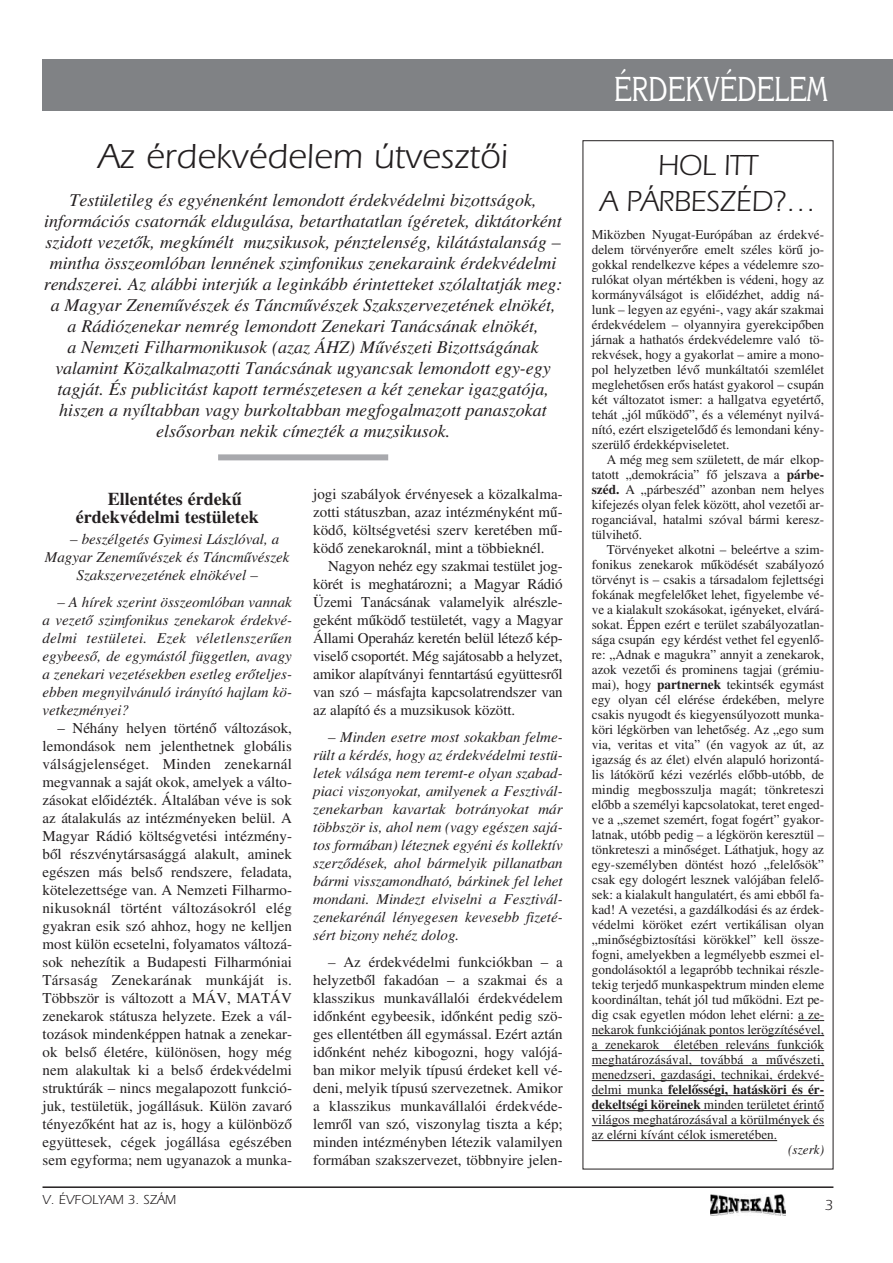
<style>
.page{position:relative;width:893px;height:1263px;background:#fff}
.page>*{position:absolute;margin:0;border:0;box-sizing:border-box;transform-origin:0 0}
.t1{font:36px "Eras Book H";color:#231f20}
.t2{font:33.75px "Korinna H";color:#fff;scale:.75 1}
.t3{font:30px/36px "Eras Book H";letter-spacing:-.01em;color:#231f20;text-align:center}
.t4{font:18px/21px "Times Italic H";color:#231f20;text-align:center}
.t5{font:18px/18px "Times Bold H";color:#231f20}
.t6{font:15px/18px "Times Roman H";color:#231f20;text-align:justify}
.t7{font:15px/18px "Times Italic H";color:#231f20;text-align:justify}
.t8{font:15px "Eras Book H";color:#231f20}
.t9{font:13.5px/15px "Times Roman H";color:#231f20;text-align:justify}
.t10{font:13.5px "Times Bold H";color:#231f20}
.t11{font:13.5px "Eras Book H";color:#231f20}
.t12{font:13.5px "Times Italic H";color:#231f20}
.s1{font-family:"Times Italic H"}
.s2{font-family:"Times Bold H"}
.s3{font-family:"Times Roman H"}
</style>
<div class="page">
<div style="left:43px;top:60px;width:850px;height:51px;background:#808285"></div>
<hr style="left:43px;top:1186px;width:790px;height:2px;background:#231f20">
<img style="left:710px;top:1194px;width:75px;height:22px">
<svg style="left:798px;top:1020px;width:26px;height:1px"></svg>
<hr style="left:592px;top:1035px;width:232px;height:1px;background:#231f20">
<hr style="left:592px;top:1050px;width:232px;height:1px;background:#231f20">
<hr style="left:592px;top:1065px;width:232px;height:1px;background:#231f20">
<hr style="left:592px;top:1080px;width:228px;height:1px;background:#231f20">
<hr style="left:592px;top:1095px;width:76px;height:1px;background:#231f20">
<hr style="left:668px;top:1095px;width:152px;height:1px;background:#231f20">
<hr style="left:592px;top:1110px;width:109px;height:1px;background:#231f20">
<hr style="left:701px;top:1110px;width:123px;height:1px;background:#231f20">
<hr style="left:592px;top:1125px;width:232px;height:1px;background:#231f20">
<hr style="left:592px;top:1140px;width:185px;height:1px;background:#231f20">
<div style="left:218px;top:454px;width:170px;height:6px;background:#a8a9ad"></div>
<h1 class="t1" style="left:99px;top:134px;width:411px">Az érdekvédelem útvesztôi</h1>
<p class="t4" style="left:44px;top:189px;width:520px">Testületileg és egyénenként lemondott érdekvédelmi bizottságok, információs csatornák eldugulása, betarthatatlan ígéretek, diktátorként szidott vezetôk, megkímélt muzsikusok, pénztelenség, kilátástalanság – mintha összeomlóban lennének szimfonikus zenekaraink érdekvédelmi rendszerei. Az alábbi interjúk a leginkább érintetteket szólaltatják meg: a Magyar Zenemûvészek és Táncmûvészek Szakszervezetének elnökét,<br>a Rádiózenekar nemrég lemondott Zenekari Tanácsának elnökét,<br>a Nemzeti Filharmonikusok (azaz ÁHZ) Mûvészeti Bizottságának valamint Közalkalmazotti Tanácsának ugyancsak lemondott egy-egy tagját. És publicitást kapott természetesen a két zenekar igazgatója, hiszen a nyíltabban vagy burkoltabban megfogalmazott panaszokat elsôsorban nekik címezték a muzsikusok.</p>
<h3 class="t5" style="left:76px;top:489px;width:184px;text-indent:32px">Ellentétes érdekû érdekvédelmi testületek</h3>
<p class="t7" style="left:70px;top:529px;width:211px">– beszélgetés Gyimesi Lászlóval, a</p>
<p class="t7" style="left:45px;top:547px;width:246px">Magyar Zenemûvészek és Táncmûvészek</p>
<p class="t7" style="left:77px;top:565px;width:183px">Szakszervezetének elnökével –</p>
<p class="t7" style="left:43px;top:593px;width:251px;text-indent:15px">– A hírek szerint összeomlóban vannak a vezetô szimfonikus zenekarok érdekvé&shy;delmi testületei. Ezek véletlenszerûen egybeesô, de egymástól független, avagy a zenekari vezetésekben esetleg erôteljes&shy;ebben megnyilvánuló irányító hajlam kö&shy;vetkezményei?</p>
<p class="t6" style="left:43px;top:719px;width:251px;text-indent:15px">– Néhány helyen történô változások, lemondások nem jelenthetnek globális válságjelenséget. Minden zenekarnál megvannak a saját okok, amelyek a válto&shy;zásokat elôidézték. Általában véve is sok az átalakulás az intézményeken belül. A Magyar Rádió költségvetési intézmény&shy;bôl részvénytársasággá alakult, aminek egészen más belsô rendszere, feladata, kötelezettsége van. A Nemzeti Filharmo&shy;nikusoknál történt változásokról elég gyakran esik szó ahhoz, hogy ne kelljen most külön ecsetelni, folyamatos változá&shy;sok nehezítik a Budapesti Filharmóniai Társaság Zenekarának munkáját is.<br>Többször is változott a MÁV, MATÁV zenekarok státusza helyzete. Ezek a vál&shy;tozások mindenképpen hatnak a zenekar&shy;ok belsô életére, különösen, hogy még nem alakultak ki a belsô érdekvédelmi struktúrák – nincs megalapozott funkció&shy;juk, testületük, jogállásuk. Külön zavaró tényezôként hat az is, hogy a különbözô együttesek, cégek jogállása egészében sem egyforma; nem ugyanazok a munka-</p>
<p class="t11" style="left:43px;top:1192px;width:135px">V. ÉVFOLYAM 3. SZÁM</p>
<p class="t6" style="left:313px;top:485px;width:251px">jogi szabályok érvényesek a közalkalma&shy;zotti státuszban, azaz intézményként mû&shy;ködô, költségvetési szerv keretében mû&shy;ködô zenekaroknál, mint a többieknél.</p>
<p class="t6" style="left:313px;top:557px;width:251px;text-indent:15px">Nagyon nehéz egy szakmai testület jog&shy;körét is meghatározni; a Magyar Rádió Üzemi Tanácsának valamelyik alrészle&shy;geként mûködô testületét, vagy a Magyar Állami Operaház keretén belül létezô kép&shy;viselô csoportét. Még sajátosabb a helyzet, amikor alapítványi fenntartású együttesrôl van szó – másfajta kapcsolatrendszer van az alapító és a muzsikusok között.</p>
<p class="t7" style="left:313px;top:728px;width:251px;text-indent:15px">– Minden esetre most sokakban felme&shy;rült a kérdés, hogy az érdekvédelmi testü&shy;letek válsága nem teremt-e olyan szabad&shy;piaci viszonyokat, amilyenek a Fesztivál&shy;zenekarban kavartak botrányokat már többször is, ahol nem (vagy egészen sajá&shy;tos formában) léteznek egyéni és kollektív szerzôdések, ahol bármelyik pillanatban bármi visszamondható, bárkinek fel lehet mondani. Mindezt elviselni a Fesztivál&shy;zenekarénál lényegesen kevesebb fizeté&shy;sért bizony nehéz dolog.</p>
<p class="t6" style="left:313px;top:953px;width:251px;text-indent:15px"><span class="s1">–</span> Az érdekvédelmi funkciókban – a helyzetbôl fakadóan – a szakmai és a klasszikus munkavállalói érdekvédelem idônként egybeesik, idônként pedig szö&shy;ges ellentétben áll egymással. Ezért aztán idônként nehéz kibogozni, hogy valójá&shy;ban mikor melyik típusú érdeket kell vé&shy;deni, melyik típusú szervezetnek. Amikor a klasszikus munkavállalói érdekvéde&shy;lemrôl van szó, viszonylag tiszta a kép; minden intézményben létezik valamilyen formában szakszervezet, többnyire jelen-</p>
<h2 class="t2" style="left:614px;top:70px;width:286px">ÉRDEKVÉDELEM</h2>
<h3 class="t3" style="left:600px;top:147px;width:217px">HOL ITT<br>A PÁRBESZÉD?…</h3>
<p class="t9" style="left:592px;top:227px;width:234px">Miközben Nyugat-Európában az érdekvé&shy;delem törvényerôre emelt széles körû jo&shy;gokkal rendelkezve képes a védelemre szo&shy;rulókat olyan mértékben is védeni, hogy az kormányválságot is elôidézhet, addig ná&shy;lunk – legyen az egyéni-, vagy akár szakmai érdekvédelem – olyannyira gyerekcipôben járnak a hathatós érdekvédelemre való tö&shy;rekvések, hogy a gyakorlat – amire a mono&shy;pol helyzetben lévô munkáltatói szemlélet meglehetôsen erôs hatást gyakorol – csupán két változatot ismer: a hallgatva egyetértô, tehát „jól mûködô”, és a véleményt nyilvá&shy;nító, ezért elszigetelôdô és lemondani kény&shy;szerülô érdekképviseletet.</p>
<p class="t9" style="left:592px;top:452px;width:234px;text-indent:15px">A még meg sem született, de már elkop&shy;tatott „demokrácia” fô jelszava a <span class="s2">párbe&shy;széd.</span> A „párbeszéd” azonban nem helyes kifejezés olyan felek között, ahol vezetôi ar&shy;roganciával, hatalmi szóval bármi keresz&shy;tülvihetô.</p>
<p class="t9" style="left:592px;top:542px;width:234px;text-indent:15px">Törvényeket alkotni – beleértve a szim&shy;fonikus zenekarok mûködését szabályozó törvényt is – csakis a társadalom fejlettségi fokának megfelelôket lehet, figyelembe vé&shy;ve a kialakult szokásokat, igényeket, elvárá&shy;sokat. Éppen ezért e terület szabályozatlan&shy;sága csupán egy kérdést vethet fel egyenlô&shy;re: „Adnak e magukra” annyit a zenekarok, azok vezetôi és prominens tagjai (grémiu&shy;mai), hogy <span class="s2">partnernek</span> tekintsék egymást egy olyan cél elérése érdekében, melyre csakis nyugodt és kiegyensúlyozott munka&shy;köri légkörben van lehetôség. Az „ego sum via, veritas et vita” (én vagyok az út, az igazság és az élet) elvén alapuló horizontá&shy;lis látókörû kézi vezérlés elôbb-utóbb, de mindig megbosszulja magát; tönkreteszi elôbb a személyi kapcsolatokat, teret enged&shy;ve a „szemet szemért, fogat fogért” gyakor&shy;latnak, utóbb pedig – a légkörön keresztül – tönkreteszi a minôséget. Láthatjuk, hogy az egy-személyben döntést hozó „felelôsök” csak egy dologért lesznek valójában felelô&shy;sek: a kialakult hangulatért, és ami ebbôl fa&shy;kad! A vezetési, a gazdálkodási és az érdek&shy;védelmi köröket ezért vertikálisan olyan „minôségbiztosítási körökkel” kell össze&shy;fogni, amelyekben a legmélyebb eszmei el&shy;gondolásoktól a legapróbb technikai részle&shy;tekig terjedô munkaspektrum minden eleme koordináltan, tehát jól tud mûködni. Ezt pe&shy;dig csak egyetlen módon lehet elérni: a ze&shy;nekarok funkciójának pontos lerögzítésével, a zenekarok életében releváns funkciók meghatározásával, továbbá a mûvészeti, menedzseri, gazdasági, technikai, érdekvé-</p>
<p class="t10" style="left:592px;top:1082px;width:234px"><span class="s3">delmi munka</span> felelôsségi, hatásköri és ér-</p>
<p class="t9" style="left:592px;top:1097px;width:234px"><span class="s2">dekeltségi köreinek</span> minden területet érintô világos meghatározásával a körülmények és az elérni kívánt célok ismeretében.</p>
<p class="t12" style="left:788px;top:1142px;width:37px">(szerk)</p>
<p class="t8" style="left:825px;top:1196px;width:10px">3</p>
</div>
